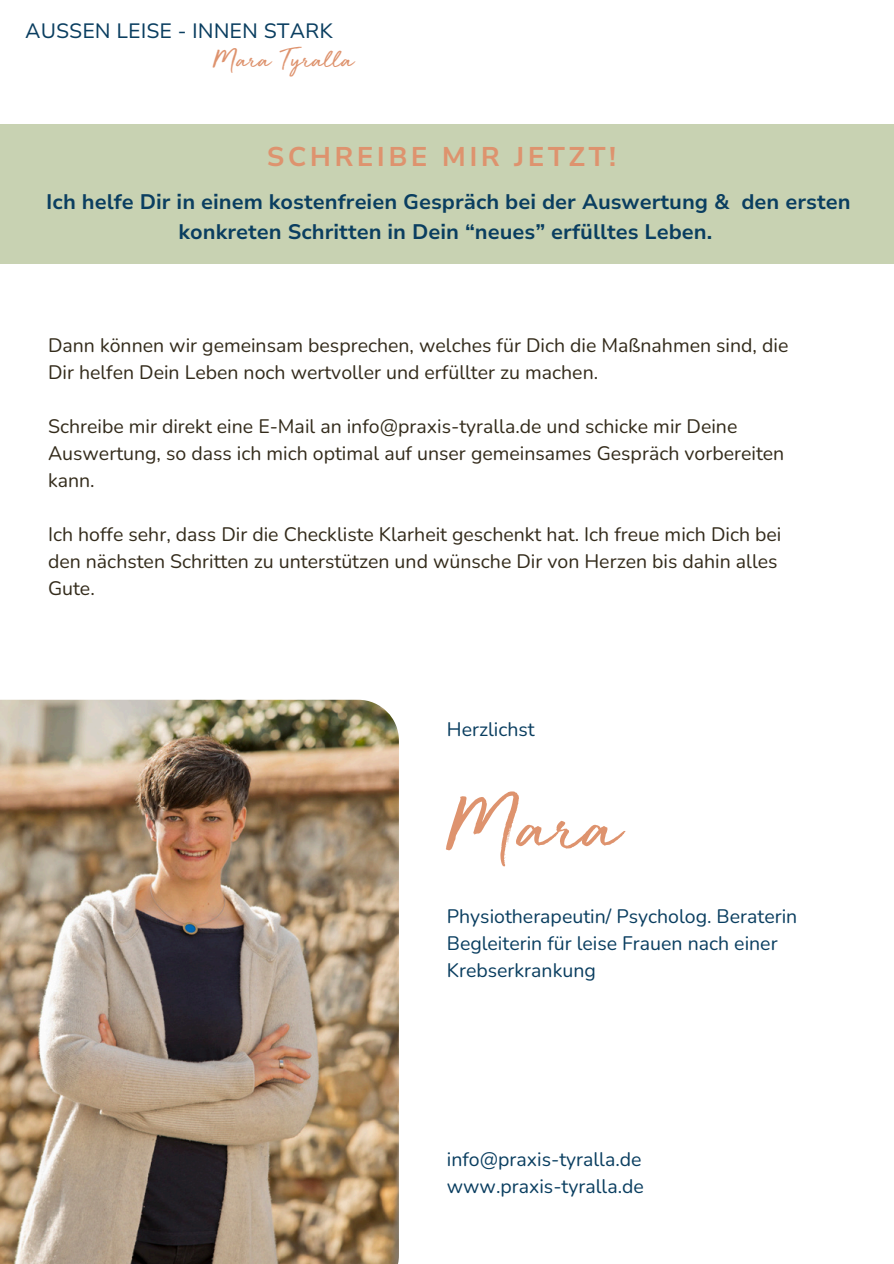
<style>
.page{position:relative;width:894px;height:1264px;background:#fff}
.page>*{position:absolute;margin:0;border:0;box-sizing:border-box;transform-origin:0 0}
.t1{font:84px "Golden Plains";color:#de936e}
.t2{font:27.9px "Golden Plains";color:#de936e}
.t3{font:700 27px "Nunito Sans 10 pt";letter-spacing:.12em;color:#de936e}
.t4{font:700 21px/29.2px "Nunito Sans 10 pt";color:#0a3e60;text-align:center}
.t5{font:20.7px "Nunito Sans 10 pt";color:#0a3e60}
.t6{font:19.5px/27px "Nunito";color:#332b1b}
.t7{font:19.5px "Nunito";color:#0a3e60}
</style>
<div class="page">
<div style="left:0;top:124px;width:893px;height:139px;background:#c8d2b2"></div>
<img style="left:0;top:699px;width:399px;height:564px">
<p class="t5" style="left:25px;top:17px;width:309px">AUSSEN LEISE - INNEN STARK</p>
<p class="t2" style="left:213px;top:45px;width:142px">Mara Tyralla</p>
<h3 class="t3" style="left:267px;top:138px;width:350px">SCHREIBE MIR JETZT!</h3>
<p class="t4" style="left:46px;top:188px;width:805px">Ich helfe Dir in einem kostenfreien Gespräch bei der Auswertung &amp; den ersten konkreten Schritten in Dein “neues” erfülltes Leben.</p>
<h2 class="t6" style="left:48px;top:332px;width:741px">Dann können wir gemeinsam besprechen, welches für Dich die Maßnahmen sind, die<br>Dir helfen Dein Leben noch wertvoller und erfüllter zu machen.</h2>
<p class="t6" style="left:48px;top:413px;width:737px">Schreibe mir direkt eine E-Mail an info@praxis-tyralla.de und schicke mir Deine<br>Auswertung, so dass ich mich optimal auf unser gemeinsames Gespräch vorbereiten kann.</p>
<p class="t6" style="left:48px;top:521px;width:734px">Ich hoffe sehr, dass Dir die Checkliste Klarheit geschenkt hat. Ich freue mich Dich bei den nächsten Schritten zu unterstützen und wünsche Dir von Herzen bis dahin alles<br>Gute.</p>
<p class="t7" style="left:446px;top:716px;width:89px">Herzlichst</p>
<p class="t1" style="left:446px;top:782px;width:174px">Mara</p>
<p class="t7" style="left:446px;top:903px;width:352px">Physiotherapeutin/ Psycholog. Beraterin</p>
<h1 class="t7" style="left:446px;top:930px;width:332px">Begleiterin für leise Frauen nach einer</h1>
<p class="t7" style="left:446px;top:957px;width:150px">Krebserkrankung</p>
<p class="t7" style="left:446px;top:1146px;width:196px">info@praxis-tyralla.de</p>
<p class="t7" style="left:446px;top:1173px;width:198px">www.praxis-tyralla.de</p>
</div>
